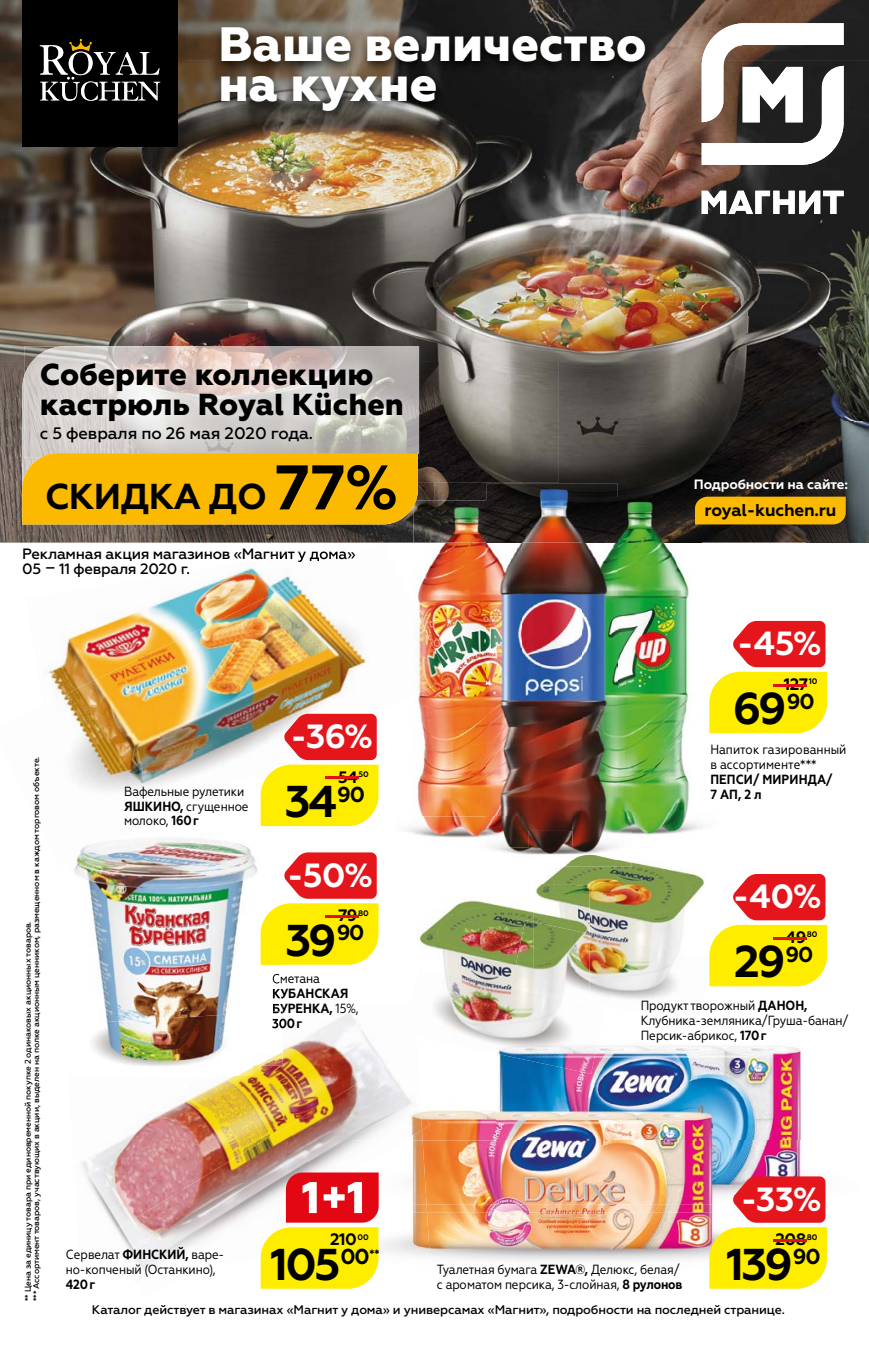
<style>
.page{position:relative;width:869px;height:1365px;background:#fff}
.page>*{position:absolute;margin:0;border:0;box-sizing:border-box;transform-origin:0 0}
.t1{font:800 48.12px/39.9px "Geometria";color:#fff}
.t2{font:700 44.45px "Geometria";letter-spacing:-.06em;color:#000}
.t3{font:700 35.88px "Geometria";letter-spacing:-.015em;color:#000}
.t4{font:700 33.43px "Geometria";color:#fff}
.t5{font:800 30.28px/30.3px "Geometria";color:#000}
.t6{font:700 17.15px "Geometria";letter-spacing:-.01em;color:#000}
.t7{font:500 16.62px "Geometria";letter-spacing:-.01em;color:#000}
.t8{font:700 16.62px "Geometria";letter-spacing:-.03em;color:#000}
.t9{font:500 14.88px/14.9px "Geometria";letter-spacing:-.02em;color:#000}
.t10{font:700 13.47px "Geometria";letter-spacing:-.01em;color:#fff}
.t11{font:13.3px/14.9px "Geometria Narrow";letter-spacing:-.01em;color:#000}
.t12{font:700 13.3px/14.9px "Geometria Narrow";color:#000}
.t13{font:500 12.42px "Geometria";letter-spacing:-.01em;color:#000}
.t14{font:500 8.22px/8.2px "Geometria";letter-spacing:-.01em;color:#000}
.t15{font:700 8.05px "Geometria";letter-spacing:-.03em;color:#000}
.s1{font-size:62.82px}
.s2{font-weight:700}
.s3{font-size:16.62px;color:#e11217}
.s4{font-weight:400}
</style>
<div class="page">
<img style="left:0;top:0;width:186px;height:361px">
<img style="left:186px;top:0;width:682px;height:60px">
<img style="left:186px;top:60px;width:62px;height:286px">
<img style="left:620px;top:60px;width:248px;height:482px">
<img style="left:248px;top:124px;width:372px;height:237px">
<img style="left:0;top:361px;width:62px;height:181px">
<img style="left:418px;top:361px;width:140px;height:121px">
<img style="left:558px;top:361px;width:62px;height:136px">
<img style="left:62px;top:482px;width:372px;height:60px">
<img style="left:434px;top:482px;width:124px;height:18px">
<img style="left:678px;top:272px;width:190px;height:12px">
<img style="left:678px;top:287px;width:121px;height:13px">
<img style="left:678px;top:302px;width:18px;height:10px">
<img style="left:710px;top:302px;width:134px;height:13px">
<img style="left:211px;top:22px;width:443px;height:102px">
<div style="left:22px;top:0;width:156px;height:147px;background:#000"></div>
<svg style="left:40px;top:39px;width:120px;height:62px"></svg>
<img style="left:22px;top:405px;width:2px;height:48px">
<img style="left:418px;top:346px;width:1px;height:112px">
<img style="left:24px;top:346px;width:169px;height:107px">
<img style="left:193px;top:346px;width:225px;height:107px">
<svg style="left:701px;top:191px;width:142px;height:23px"></svg>
<svg style="left:701px;top:23px;width:142px;height:142px"></svg>
<img style="left:352px;top:542px;width:61px;height:1px">
<img style="left:61px;top:611px;width:85px;height:44px">
<img style="left:261px;top:551px;width:90px;height:11px">
<img style="left:146px;top:567px;width:220px;height:138px">
<img style="left:48px;top:655px;width:121px;height:136px">
<img style="left:160px;top:705px;width:159px;height:85px">
<svg style="left:339px;top:554px;width:16px;height:8px"></svg>
<img style="left:499px;top:1045px;width:303px;height:131px">
<img style="left:826px;top:1227px;width:2px;height:40px">
<img style="left:427px;top:1204px;width:282px;height:8px">
<img style="left:422px;top:1099px;width:293px;height:41px">
<img style="left:427px;top:1140px;width:288px;height:64px">
<img style="left:409px;top:1212px;width:300px;height:49px">
<img style="left:625px;top:986px;width:86px;height:14px">
<img style="left:542px;top:861px;width:163px;height:72px">
<img style="left:589px;top:933px;width:116px;height:65px">
<img style="left:589px;top:974px;width:15px;height:79px">
<img style="left:497px;top:1036px;width:101px;height:37px">
<img style="left:418px;top:900px;width:115px;height:68px">
<img style="left:511px;top:920px;width:22px;height:48px">
<img style="left:533px;top:884px;width:56px;height:37px">
<img style="left:533px;top:921px;width:56px;height:47px">
<img style="left:434px;top:968px;width:155px;height:75px">
<img style="left:496px;top:1036px;width:93px;height:9px">
<img style="left:533px;top:992px;width:28px;height:6px">
<img style="left:422px;top:1108px;width:8px;height:21px">
<img style="left:141px;top:1268px;width:7px;height:4px">
<img style="left:98px;top:1013px;width:286px;height:173px">
<img style="left:378px;top:1140px;width:49px;height:72px">
<img style="left:378px;top:1204px;width:31px;height:53px">
<svg style="left:414px;top:1137px;width:8px;height:3px"></svg>
<img style="left:409px;top:1212px;width:20px;height:39px">
<img style="left:114px;top:1176px;width:13px;height:10px">
<img style="left:133px;top:1126px;width:153px;height:139px">
<img style="left:286px;top:1062px;width:128px;height:126px">
<img style="left:352px;top:1140px;width:52px;height:31px">
<img style="left:409px;top:1099px;width:13px;height:38px">
<img style="left:99px;top:1186px;width:34px;height:33px">
<img style="left:81px;top:1154px;width:33px;height:47px">
<img style="left:110px;top:1219px;width:50px;height:49px">
<img style="left:294px;top:1013px;width:38px;height:2px">
<img style="left:407px;top:828px;width:6px;height:3px">
<img style="left:413px;top:500px;width:108px;height:338px">
<div style="left:22px;top:453px;width:396px;height:71px;background:#fbba00"></div>
<img style="left:413px;top:605px;width:35px;height:90px">
<img style="left:582px;top:497px;width:119px;height:338px">
<img style="left:573px;top:830px;width:58px;height:24px">
<img style="left:542px;top:859px;width:89px;height:7px">
<img style="left:479px;top:830px;width:7px;height:8px">
<img style="left:521px;top:542px;width:61px;height:288px">
<img style="left:486px;top:483px;width:131px;height:59px">
<img style="left:521px;top:816px;width:7px;height:14px">
<img style="left:572px;top:811px;width:10px;height:19px">
<img style="left:493px;top:830px;width:80px;height:25px">
<img style="left:533px;top:854px;width:79px;height:5px">
<img style="left:486px;top:830px;width:42px;height:17px">
<svg style="left:709px;top:621px;width:117px;height:112px"></svg>
<svg style="left:709px;top:1176px;width:117px;height:112px;background:#f1aa35"></svg>
<svg style="left:709px;top:874px;width:117px;height:112px"></svg>
<svg style="left:260px;top:713px;width:118px;height:113px;background:#f3ad34"></svg>
<svg style="left:282px;top:852px;width:96px;height:112px;background:#f5a025"></svg>
<svg style="left:260px;top:1172px;width:118px;height:116px"></svg>
<div style="left:694px;top:496px;width:151px;height:28px;background:#fbba00"></div>
<img style="left:98px;top:1065px;width:154px;height:10px">
<img style="left:74px;top:838px;width:208px;height:172px">
<img style="left:74px;top:838px;width:53px;height:28px">
<img style="left:92px;top:1013px;width:190px;height:52px">
<img style="left:260px;top:904px;width:22px;height:60px">
<svg style="left:272px;top:973px;width:22px;height:55px"></svg>
<img style="left:92px;top:1010px;width:160px;height:14px">
<h1 class="t1" style="left:218px;top:25px;width:429px">Ваше величество на кухне</h1>
<h3 class="t5" style="left:40px;top:360px;width:365px">Соберите коллекцию кастрюль Royal Küchen</h3>
<p class="t7" style="left:40px;top:424px;width:275px">c 5 февраля по 26 мая 2020 года.</p>
<h3 class="t3" style="left:45px;top:475px;width:353px">СКИДКА ДО <span class="s1">77%</span></h3>
<p class="t9" style="left:22px;top:546px;width:334px">Рекламная акция магазинов «Магнит у дома»<br>05 – 11 февраля 2020 г.</p>
<p class="t10" style="left:693px;top:476px;width:156px">Подробности на сайтe:</p>
<p class="t6" style="left:704px;top:500px;width:133px">royal-kuchen.ru</p>
<p class="t14" style="left:24px;top:1300px;width:546px;rotate:-90deg">** Цена за единицу товара при единовременной покупке 2 одинаковых акционных товаров.<br>*** Ассортимент товаров, участвующих в акции, выделен на полке акционным ценником, размещенном в каждом торговом объекте.</p>
<p class="t11" style="left:124px;top:783px;width:126px">Вафельные рулетики<br><span class="s2">ЯШКИНО,</span> сгущенное молоко, <span class="s2">160г</span></p>
<h3 class="t4" style="left:290px;top:716px;width:84px">-36%</h3>
<h2 class="t2" style="left:285px;top:774px;width:81px">34<sup>90</sup></h2>
<p class="t8" style="left:338px;top:766px;width:21px">54</p>
<p class="t15" style="left:314px;top:769px;width:55px"><span class="s3">-</span>50</p>
<h3 class="t4" style="left:287px;top:855px;width:87px">-50%</h3>
<h2 class="t2" style="left:285px;top:913px;width:81px">39<sup>90</sup></h2>
<p class="t8" style="left:338px;top:905px;width:21px">79</p>
<p class="t15" style="left:314px;top:907px;width:55px"><span class="s3">-</span>80</p>
<p class="t11" style="left:272px;top:971px;width:50px">Сметана</p>
<p class="t12" style="left:272px;top:986px;width:88px">КУБАНСКАЯ<br>БУРЕНКА, <span class="s4">15%,<br></span>300г</p>
<p class="t11" style="left:66px;top:1246px;width:160px">Сервелат <span class="s2">ФИНСКИЙ,</span> варе&shy;но-копченый (Останкино),</p>
<p class="t12" style="left:66px;top:1276px;width:31px">420г</p>
<p class="t8" style="left:330px;top:1229px;width:40px">210<sup>00</sup></p>
<h2 class="t2" style="left:270px;top:1237px;width:110px">105<sup>00</sup><sup>**</sup></h2>
<h3 class="t4" style="left:736px;top:623px;width:86px">-45%</h3>
<h2 class="t2" style="left:732px;top:682px;width:83px">69<sup>90</sup></h2>
<p class="t8" style="left:783px;top:674px;width:26px">127</p>
<p class="t15" style="left:763px;top:676px;width:55px"><span class="s3">-</span>10</p>
<p class="t11" style="left:710px;top:742px;width:138px">Напиток газированный в ассортименте***</p>
<p class="t12" style="left:710px;top:772px;width:124px">ПЕПСИ/ МИРИНДА/<br>7 АП, 2 л</p>
<h3 class="t4" style="left:732px;top:876px;width:91px">-40%</h3>
<h2 class="t2" style="left:733px;top:935px;width:81px">29<sup>90</sup></h2>
<p class="t8" style="left:785px;top:927px;width:22px">49</p>
<p class="t15" style="left:763px;top:929px;width:55px"><span class="s3">-</span>80</p>
<p class="t11" style="left:640px;top:997px;width:209px">Продукт творожный <span class="s2">ДАНОН,<br></span>Клубника-земляника/Груша-банан/<br>Персик-абрикос, <span class="s2">170г</span></p>
<p class="t11" style="left:436px;top:1261px;width:247px">Туалетная бумага <span class="s2">ZEWA®,</span> Делюкс, белая/ с ароматом персика, 3-слойная, <span class="s2">8 рулонов</span></p>
<h3 class="t4" style="left:740px;top:1179px;width:83px">-33%</h3>
<h2 class="t2" style="left:726px;top:1237px;width:96px">139<sup>90</sup></h2>
<p class="t8" style="left:775px;top:1229px;width:32px">208</p>
<p class="t15" style="left:763px;top:1231px;width:55px"><span class="s3">-</span>80</p>
<p class="t13" style="left:92px;top:1302px;width:694px">Каталог действует в магазинах «Магнит у дома» и универсамах «Магнит», подробности на последней странице.</p>
</div>
